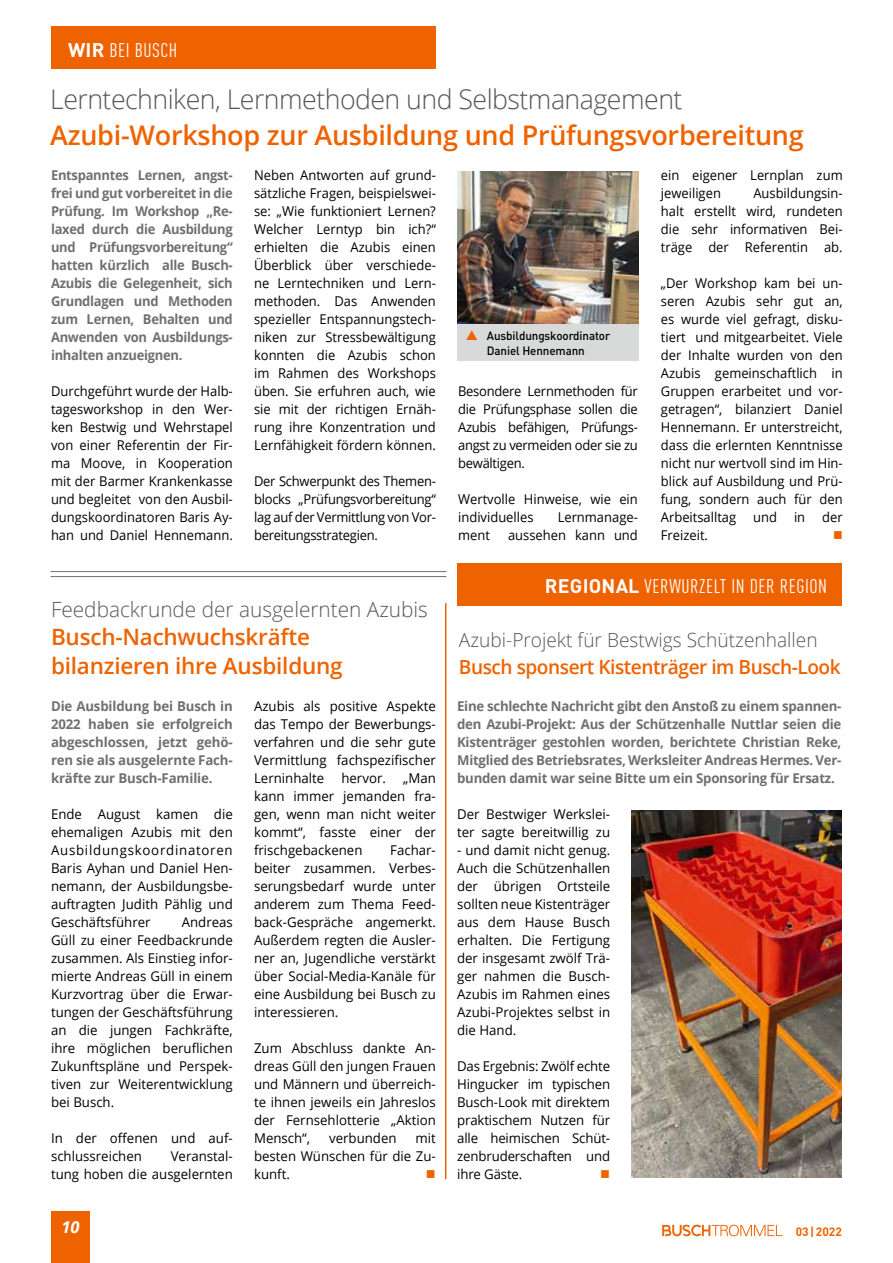
<style>
.page{position:relative;width:893px;height:1263px;background:#fff}
.page>*{position:absolute;margin:0;border:0;box-sizing:border-box;transform-origin:0 0}
.t1{font:600 27px "Open Sans";letter-spacing:-.01em;color:#ee6300}
.t2{font:300 27px "Open Sans";letter-spacing:-.02em;color:#555756}
.t3{font:600 22.5px/28.5px "Open Sans";letter-spacing:-.01em;color:#ee6300}
.t4{font:300 21px "Open Sans";color:#555756}
.t5{font:19.5px "DIN Cond";letter-spacing:.03em;color:#fff}
.t6{font:300 19.5px "Open Sans";color:#555756}
.t7{font:600 19.5px "Open Sans";letter-spacing:-.025em;color:#ee6300}
.t8{font:italic 700 16.5px "Open Sans";color:#fff}
.t9{font:13.5px/18px "Open Sans";color:#000;text-align:justify}
.t10{font:13.5px/18px "Open Sans";color:#000;text-align:justify;scale:.96 1}
.t11{font:700 13.5px/18px "Open Sans";letter-spacing:-.02em;color:#6f7070;text-align:justify}
.t12{font:700 13.5px/18px "Open Sans";letter-spacing:-.02em;color:#6f7070;text-align:justify;scale:.96 1}
.t13{font:13.5px "Wingdings";color:#ee6300}
.t14{font:13.5px "Wingdings";color:#ee6300;scale:.96 1}
.t15{font:500 12px/15px "DIN";letter-spacing:-.01em;color:#000}
.t16{font:700 12px "DIN";color:#ee6300}
.s1{font-family:"DIN";font-weight:700}
</style>
<div class="page">
<img style="left:631px;top:810px;width:210px;height:368px">
<hr style="left:445px;top:603px;width:1px;height:576px;background:#ee6300">
<div style="left:51px;top:1212px;width:39px;height:51px;background:#ee6300"></div>
<div style="left:51px;top:27px;width:385px;height:42px;background:#ee6300"></div>
<svg style="left:662px;top:1225px;width:121px;height:11px"></svg>
<hr style="left:50px;top:576px;width:396px;height:1px;background:#6f7070">
<hr style="left:50px;top:571px;width:396px;height:1px;background:#6f7070">
<div style="left:457px;top:563px;width:385px;height:42px;background:#ee6300"></div>
<img style="left:457px;top:171px;width:182px;height:153px">
<div style="left:457px;top:324px;width:182px;height:36px;background:#d8dada"></div>
<h3 class="t5" style="left:68px;top:38px;width:111px"><span class="s1">WIR</span> BEI BUSCH</h3>
<h1 class="t2" style="left:50px;top:81px;width:634px">Lerntechniken, Lernmethoden und Selbstmanagement</h1>
<h1 class="t1" style="left:50px;top:117px;width:755px">Azubi-Workshop zur Ausbildung und Prüfungsvorbereitung</h1>
<p class="t12" style="left:51px;top:166px;width:191px">Entspanntes Lernen, angst&shy;frei und gut vorbereitet in die Prüfung. Im Workshop „Re&shy;laxed durch die Ausbildung und Prüfungsvorbereitung“ hatten kürzlich alle Busch-Azubis die Gelegenheit, sich Grundlagen und Methoden zum Lernen, Behalten und Anwenden von Ausbildungs&shy;inhalten anzueignen.</p>
<p class="t10" style="left:51px;top:382px;width:191px">Durchgeführt wurde der Halb&shy;tagesworkshop in den Wer&shy;ken Bestwig und Wehrstapel von einer Referentin der Fir&shy;ma Moove, in Kooperation mit der Barmer Krankenkasse und begleitet von den Ausbil&shy;dungskoordinatoren Baris Ay&shy;han und Daniel Hennemann.</p>
<p class="t10" style="left:254px;top:166px;width:191px">Neben Antworten auf grund&shy;sätzliche Fragen, beispielswei&shy;se: „Wie funktioniert Lernen?<br>Welcher Lerntyp bin ich?“ erhielten die Azubis einen Überblick über verschiede&shy;ne Lerntechniken und Lern&shy;methoden. Das Anwenden spezieller Entspannungstech&shy;niken zur Stressbewältigung konnten die Azubis schon im Rahmen des Workshops üben. Sie erfuhren auch, wie sie mit der richtigen Ernäh&shy;rung ihre Konzentration und Lernfähigkeit fördern können.</p>
<p class="t10" style="left:254px;top:472px;width:191px">Der Schwerpunkt des Themen&shy;blocks „Prüfungsvorbereitung“ lag auf der Vermittlung von Vor&shy;bereitungsstrategien.</p>
<h3 class="t4" style="left:51px;top:595px;width:378px">Feedbackrunde der ausgelernten Azubis</h3>
<h2 class="t3" style="left:51px;top:622px;width:293px">Busch-Nachwuchskräfte bilanzieren ihre Ausbildung</h2>
<p class="t11" style="left:51px;top:697px;width:183px">Die Ausbildung bei Busch in 2022 haben sie erfolgreich abgeschlossen, jetzt gehö&shy;ren sie als ausgelernte Fach&shy;kräfte zur Busch-Familie.</p>
<p class="t9" style="left:51px;top:805px;width:183px">Ende August kamen die ehemaligen Azubis mit den Ausbildungskoordinatoren Baris Ayhan und Daniel Hen&shy;nemann, der Ausbildungsbe&shy;auftragten Judith Pählig und Geschäftsführer</p>
<p class="t9" style="left:254px;top:697px;width:183px">Azubis als positive Aspekte das Tempo der Bewerbungs&shy;verfahren und die sehr gute Vermittlung fachspezifischer Lerninhalte</p>
<p class="t9" style="left:341px;top:769px;width:46px">hervor.</p>
<p class="t9" style="left:254px;top:769px;width:183px;text-indent:149px">„Man kann immer jemanden fra&shy;gen, wenn man nicht weiter kommt“, fasste einer der frischgebackenen</p>
<p class="t9" style="left:254px;top:841px;width:183px;text-indent:136px">Fachar&shy;beiter zusammen. Verbes&shy;serungsbedarf wurde unter anderem zum Thema Feed&shy;back-Gespräche angemerkt.<br>Außerdem regten die Ausler&shy;ner an, Jugendliche verstärkt über Social-Media-Kanäle für eine Ausbildung bei Busch zu interessieren.</p>
<p class="t9" style="left:254px;top:1039px;width:183px">Zum Abschluss dankte An&shy;dreas Güll den jungen Frauen und Männern und überreich&shy;te ihnen jeweils ein Jahreslos der Fernsehlotterie „Aktion Mensch“,</p>
<p class="t9" style="left:51px;top:913px;width:183px;text-indent:131px">Andreas Güll zu einer Feedbackrunde zusammen. Als Einstieg infor&shy;mierte Andreas Güll in einem Kurzvortrag über die Erwar&shy;tungen der Geschäftsführung an die jungen Fachkräfte, ihre möglichen beruflichen Zukunftspläne und Perspek&shy;tiven zur Weiterentwicklung bei Busch.</p>
<p class="t9" style="left:51px;top:1129px;width:183px">In der offenen und auf&shy;schlussreichen</p>
<p class="t9" style="left:329px;top:1129px;width:69px">verbunden</p>
<p class="t9" style="left:254px;top:1129px;width:183px;text-indent:161px">mit besten Wünschen für die Zu&shy;kunft.</p>
<p class="t9" style="left:51px;top:1147px;width:183px;text-align:right">Veranstal-<br>tung hoben die ausgelernten</p>
<p class="t13" style="left:426px;top:1167px;width:11px">■</p>
<p class="t8" style="left:61px;top:1215px;width:20px">10</p>
<p class="t15" style="left:487px;top:327px;width:125px">Ausbildungskoordinator<br>Daniel Hennemann</p>
<p class="t10" style="left:458px;top:382px;width:189px">Besondere Lernmethoden für die Prüfungsphase sollen die Azubis befähigen, Prüfungs&shy;angst zu vermeiden oder sie zu bewältigen.</p>
<p class="t10" style="left:458px;top:490px;width:189px">Wertvolle Hinweise, wie ein individuelles</p>
<p class="t10" style="left:558px;top:508px;width:85px">Lernmanage-</p>
<p class="t10" style="left:458px;top:526px;width:35px">ment</p>
<p class="t10" style="left:508px;top:526px;width:137px">aussehen kann und</p>
<p class="t10" style="left:661px;top:166px;width:191px">ein eigener Lernplan zum jeweiligen</p>
<p class="t10" style="left:661px;top:184px;width:191px;text-indent:92px">Ausbildungsin&shy;halt erstellt wird, rundeten die sehr informativen Bei&shy;träge der Referentin ab.</p>
<p class="t10" style="left:661px;top:274px;width:191px">„Der Workshop kam bei un&shy;seren Azubis sehr gut an, es wurde viel gefragt, disku&shy;tiert und mitgearbeitet. Viele der Inhalte wurden von den Azubis gemeinschaftlich in Gruppen erarbeitet und vor&shy;getragen“, bilanziert Daniel Hennemann. Er unterstreicht, dass die erlernten Kenntnisse nicht nur wertvoll sind im Hin&shy;blick auf Ausbildung und Prü&shy;fung, sondern auch für den Arbeitsalltag</p>
<p class="t10" style="left:753px;top:508px;width:26px">und</p>
<p class="t10" style="left:794px;top:508px;width:13px">in</p>
<p class="t10" style="left:822px;top:508px;width:23px">der</p>
<p class="t10" style="left:661px;top:526px;width:51px">Freizeit.</p>
<p class="t14" style="left:833px;top:528px;width:12px">■</p>
<h3 class="t5" style="left:545px;top:574px;width:284px"><span class="s1">REGIONAL</span> VERWURZELT IN DER REGION</h3>
<h3 class="t6" style="left:459px;top:626px;width:360px">Azubi-Projekt für Bestwigs Schützenhallen</h3>
<h3 class="t7" style="left:459px;top:653px;width:383px">Busch sponsert Kistenträger im Busch-Look</h3>
<p class="t11" style="left:457px;top:697px;width:386px">Eine schlechte Nachricht gibt den Anstoß zu einem spannen&shy;den Azubi-Projekt: Aus der Schützenhalle Nuttlar seien die Kistenträger gestohlen worden, berichtete Christian Reke, Mitglied des Betriebsrates, Werksleiter Andreas Hermes. Ver&shy;bunden damit war seine Bitte um ein Sponsoring für Ersatz.</p>
<p class="t9" style="left:457px;top:805px;width:155px">Der Bestwiger Werkslei&shy;ter sagte bereitwillig zu</p>
<p class="t9" style="left:457px;top:841px;width:155px">- und damit nicht genug.<br>Auch die Schützenhallen der übrigen Ortsteile sollten neue Kistenträger aus dem Hause Busch erhalten. Die Fertigung der insgesamt zwölf Trä&shy;ger nahmen die Busch-Azubis im Rahmen eines Azubi-Projektes selbst in die Hand.</p>
<p class="t9" style="left:457px;top:1057px;width:155px">Das Ergebnis: Zwölf echte Hingucker im typischen Busch-Look mit direktem praktischem Nutzen für alle heimischen Schüt&shy;zenbruderschaften und ihre Gäste.</p>
<p class="t13" style="left:600px;top:1167px;width:11px">■</p>
<p class="t16" style="left:796px;top:1224px;width:48px">03|2022</p>
</div>
